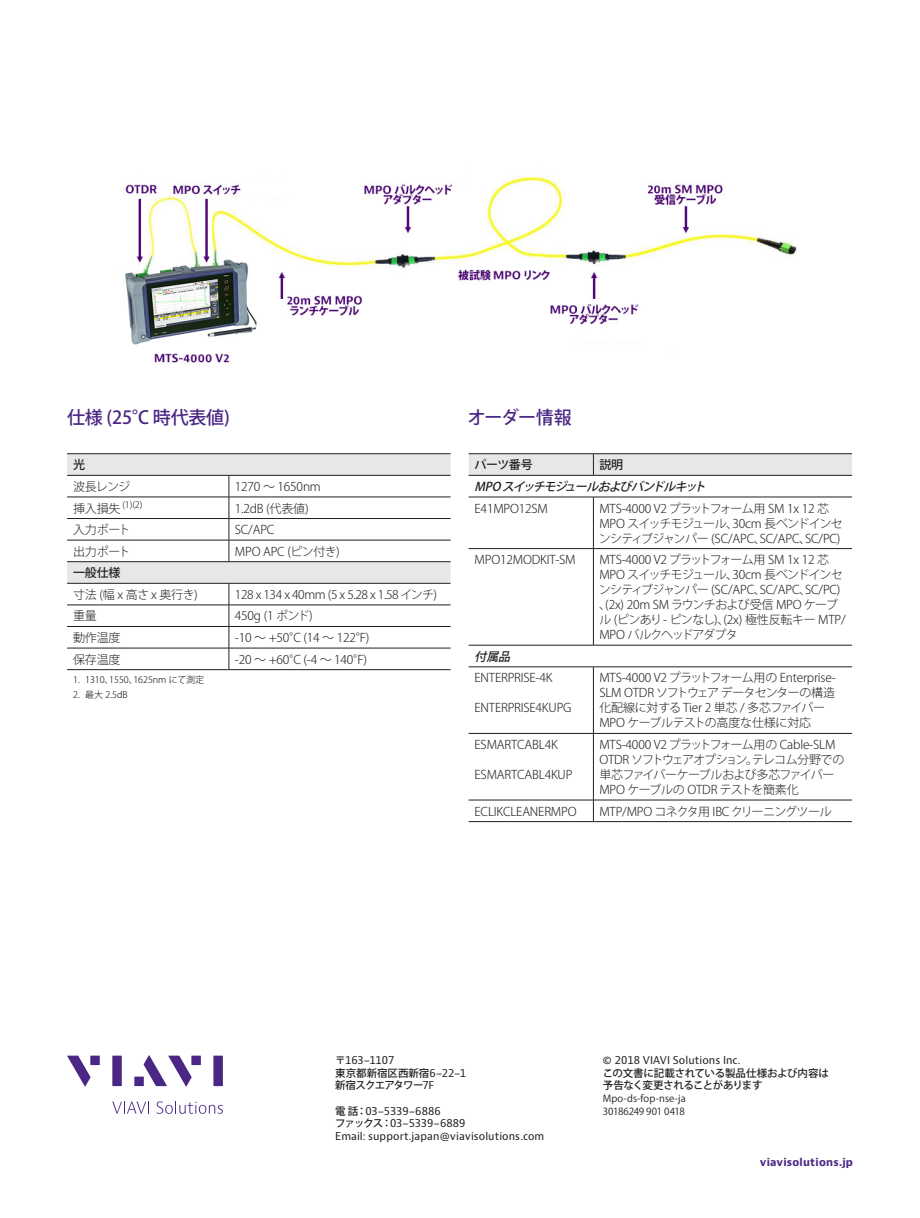
<style>
.page{position:relative;width:920px;height:1218px;background:#fff}
.page>*{position:absolute;margin:0;border:0;box-sizing:border-box;transform-origin:0 0}
.Header_12_16{font:500 18px "Koz Go Pro";letter-spacing:-.01em;color:#4a2785}
.Table_copy{font:300 12px/15px "Koz Go Pro";letter-spacing:-.015em;color:#231f20}
.Table_copy-2{font:300 12px/15px "Koz Go Pro";letter-spacing:-.035em;color:#231f20}
.Table_copy-3{font:300 12px/15px "Koz Go Pro";letter-spacing:-.04em;color:#231f20}
.Table_Subhead_1{font:italic 500 12px "Koz Go Pro";color:#231f20}
.Table_Header{font:500 12px "Koz Go Pro";letter-spacing:-.015em;color:#231f20}
.t1{font:10.5px/12.6px "Bernino Sans";letter-spacing:.005em;color:#231f20}
.t2{font:500 10.5px/12.6px "Koz Go Pro";letter-spacing:-.025em;color:#231f20}
.t3{font:700 10.5px "Bernino Sans";letter-spacing:.02em;color:#4a2785}
.t4{font:9.75px/12.6px "Koz Go Pro";color:#231f20}
.t5{font:300 9px "Koz Go Pro";color:#110a0c}
.Table_copy-4{font:300 9px "Koz Go Pro";color:#231f20}
.s1{font-size:12px}
.s2{font-family:"Koz Go Pro";font-weight:500}
.s3{font-family:"Bernino Sans";font-weight:400}
</style>
<div class="page">
<svg style="left:67px;top:1055px;width:24px;height:31px"></svg>
<div style="left:90px;top:1055px;width:10px;height:10px;background:#4a2785"></div>
<div style="left:112px;top:1055px;width:10px;height:31px;background:#4a2785"></div>
<div style="left:191px;top:1055px;width:10px;height:10px;background:#4a2785"></div>
<div style="left:213px;top:1055px;width:10px;height:31px;background:#4a2785"></div>
<svg style="left:144px;top:1055px;width:48px;height:31px"></svg>
<div style="left:134px;top:1076px;width:10px;height:10px;background:#4a2785"></div>
<svg style="left:112px;top:1101px;width:37px;height:12px"></svg>
<svg style="left:157px;top:1101px;width:66px;height:12px"></svg>
<svg style="left:67px;top:454px;width:384px;height:129px"></svg>
<svg style="left:229px;top:476px;width:1px;height:85px"></svg>
<svg style="left:229px;top:584px;width:1px;height:85px"></svg>
<hr style="left:67px;top:453px;width:162px;height:1px;background:#231f20">
<hr style="left:229px;top:453px;width:222px;height:1px;background:#231f20">
<hr style="left:67px;top:475px;width:162px;height:1px;background:#231f20">
<hr style="left:229px;top:475px;width:222px;height:1px;background:#231f20">
<hr style="left:67px;top:497px;width:162px;height:1px;background:#231f20">
<hr style="left:229px;top:497px;width:222px;height:1px;background:#231f20">
<hr style="left:67px;top:518px;width:162px;height:1px;background:#231f20">
<hr style="left:229px;top:518px;width:222px;height:1px;background:#231f20">
<hr style="left:67px;top:540px;width:162px;height:1px;background:#231f20">
<hr style="left:229px;top:540px;width:222px;height:1px;background:#231f20">
<hr style="left:67px;top:561px;width:162px;height:1px;background:#231f20">
<hr style="left:229px;top:561px;width:222px;height:1px;background:#231f20">
<hr style="left:67px;top:583px;width:162px;height:1px;background:#231f20">
<hr style="left:229px;top:583px;width:222px;height:1px;background:#231f20">
<hr style="left:67px;top:604px;width:162px;height:1px;background:#231f20">
<hr style="left:229px;top:604px;width:222px;height:1px;background:#231f20">
<hr style="left:67px;top:626px;width:162px;height:1px;background:#231f20">
<hr style="left:229px;top:626px;width:222px;height:1px;background:#231f20">
<hr style="left:67px;top:648px;width:162px;height:1px;background:#231f20">
<hr style="left:229px;top:648px;width:222px;height:1px;background:#231f20">
<hr style="left:67px;top:669px;width:162px;height:1px;background:#231f20">
<hr style="left:229px;top:669px;width:222px;height:1px;background:#231f20">
<svg style="left:469px;top:454px;width:383px;height:21px;background:#e1e2e4"></svg>
<hr style="left:593px;top:497px;width:1px;height:51px;background:#231f20">
<hr style="left:593px;top:549px;width:1px;height:96px;background:#231f20">
<hr style="left:593px;top:667px;width:1px;height:66px;background:#231f20">
<hr style="left:593px;top:733px;width:1px;height:67px;background:#231f20">
<svg style="left:593px;top:800px;width:1px;height:21px"></svg>
<hr style="left:469px;top:453px;width:124px;height:1px;background:#231f20">
<hr style="left:593px;top:453px;width:259px;height:1px;background:#231f20">
<hr style="left:469px;top:475px;width:124px;height:1px;background:#231f20">
<hr style="left:593px;top:475px;width:259px;height:1px;background:#231f20">
<hr style="left:469px;top:497px;width:124px;height:1px;background:#231f20">
<hr style="left:593px;top:497px;width:259px;height:1px;background:#231f20">
<hr style="left:469px;top:548px;width:124px;height:1px;background:#231f20">
<hr style="left:593px;top:548px;width:259px;height:1px;background:#231f20">
<hr style="left:469px;top:645px;width:124px;height:1px;background:#231f20">
<hr style="left:593px;top:645px;width:259px;height:1px;background:#231f20">
<hr style="left:469px;top:666px;width:124px;height:1px;background:#231f20">
<hr style="left:593px;top:666px;width:259px;height:1px;background:#231f20">
<hr style="left:469px;top:733px;width:124px;height:1px;background:#231f20">
<hr style="left:593px;top:733px;width:259px;height:1px;background:#231f20">
<hr style="left:469px;top:799px;width:124px;height:1px;background:#231f20">
<hr style="left:593px;top:799px;width:259px;height:1px;background:#231f20">
<hr style="left:469px;top:821px;width:124px;height:1px;background:#231f20">
<hr style="left:593px;top:821px;width:259px;height:1px;background:#231f20">
<img style="left:125px;top:176px;width:672px;height:187px">
<p class="Header_12_16" style="left:67px;top:405px;width:164px">仕様 (25°C 時代表値)</p>
<p class="Table_Header" style="left:73px;top:457px;width:13px">光</p>
<p class="Table_copy" style="left:73px;top:479px;width:59px">波長レンジ</p>
<p class="Table_copy" style="left:235px;top:479px;width:87px">1270 ～ 1650nm</p>
<p class="Table_copy-4" style="left:73px;top:499px;width:71px"><span class="s1">挿入損失</span> (1)(2)</p>
<p class="Table_copy" style="left:235px;top:501px;width:75px">1.2dB (代表値)</p>
<p class="Table_copy" style="left:73px;top:522px;width:59px">入力ポート</p>
<p class="Table_copy" style="left:235px;top:522px;width:41px">SC/APC</p>
<p class="Table_copy" style="left:73px;top:544px;width:59px">出力ポート</p>
<p class="Table_copy" style="left:235px;top:544px;width:106px">MPO APC (ピン付き)</p>
<p class="Table_Header" style="left:73px;top:565px;width:49px">一般仕様</p>
<p class="Table_copy" style="left:73px;top:587px;width:126px">寸法 (幅 x 高さ x 奥行き)</p>
<p class="Table_copy-2" style="left:235px;top:587px;width:204px">128 x 134 x 40mm (5 x 5.28 x 1.58 インチ)</p>
<p class="Table_copy" style="left:73px;top:608px;width:25px">重量</p>
<p class="Table_copy" style="left:235px;top:608px;width:79px">450g (1 ポンド)</p>
<p class="Table_copy" style="left:73px;top:630px;width:49px">動作温度</p>
<p class="Table_copy" style="left:235px;top:630px;width:136px">-10 ～ +50°C (14 ～ 122°F)</p>
<p class="Table_copy" style="left:73px;top:652px;width:49px">保存温度</p>
<p class="Table_copy" style="left:235px;top:652px;width:134px">-20 ～ +60°C (-4 ～ 140°F)</p>
<p class="t5" style="left:73px;top:673px;width:133px">1. 1310、1550、1625nm にて測定</p>
<p class="t5" style="left:73px;top:689px;width:56px">2. 最大 2.5dB</p>
<p class="Header_12_16" style="left:468px;top:405px;width:105px">オーダー情報</p>
<p class="Table_Header" style="left:475px;top:457px;width:60px">パーツ番号</p>
<p class="Table_Header" style="left:599px;top:457px;width:25px">説明</p>
<p class="Table_Subhead_1" style="left:475px;top:479px;width:236px">MPO スイッチモジュールおよびバンドルキット</p>
<p class="Table_copy" style="left:475px;top:501px;width:75px">E41MPO12SM</p>
<p class="Table_copy-2" style="left:599px;top:501px;width:245px">MTS-4000 V2 プラットフォーム用 SM 1x 12 芯<br>MPO スイッチモジュール、30cm 長ベンドインセンシティブジャンパー (SC/APC、SC/APC、SC/PC)</p>
<p class="Table_copy" style="left:475px;top:552px;width:103px">MPO12MODKIT-SM</p>
<p class="Table_copy-2" style="left:599px;top:552px;width:248px">MTS-4000 V2 プラットフォーム用 SM 1x 12 芯<br>MPO スイッチモジュール、30cm 長ベンドインセンシティブジャンパー (SC/APC、SC/APC、SC/PC)、(2x) 20m SM ラウンチおよび受信 MPO ケーブル (ピンあり - ピンなし)、(2x) 極性反転キー MTP/<br>MPO バルクヘッドアダプタ</p>
<p class="Table_Subhead_1" style="left:475px;top:648px;width:41px">付属品</p>
<p class="Table_copy" style="left:475px;top:670px;width:80px">ENTERPRISE-4K</p>
<p class="Table_copy" style="left:475px;top:700px;width:98px">ENTERPRISE4KUPG</p>
<p class="Table_copy" style="left:599px;top:670px;width:238px">MTS-4000 V2 プラットフォーム用の Enterprise-<br>SLM OTDR ソフトウェア データセンターの構造化配線に対する Tier 2 単芯 / 多芯ファイバー<br>MPO ケーブルテストの高度な仕様に対応</p>
<p class="Table_copy" style="left:475px;top:737px;width:85px">ESMARTCABL4K</p>
<p class="Table_copy" style="left:475px;top:767px;width:99px">ESMARTCABL4KUP</p>
<p class="Table_copy-3" style="left:599px;top:737px;width:246px">MTS-4000 V2 プラットフォーム用の Cable-SLM<br>OTDR ソフトウェアオプション。テレコム分野での単芯ファイバーケーブルおよび多芯ファイバー<br>MPO ケーブルの OTDR テストを簡素化</p>
<p class="Table_copy" style="left:475px;top:803px;width:104px">ECLIKCLEANERMPO</p>
<p class="Table_copy-2" style="left:599px;top:803px;width:234px">MTP/MPO コネクタ用 IBC クリーニングツール</p>
<p class="t1" style="left:335px;top:1054px;width:61px"><span class="s2">〒</span>163-1107</p>
<p class="t2" style="left:335px;top:1067px;width:132px">東京都新宿区西新宿<span class="s3">6-22-1</span>新宿スクエアタワー<span class="s3">7F</span></p>
<p class="t1" style="left:335px;top:1104px;width:211px"><span class="s2">電 話：</span>03-5339-6886<br><span class="s2">ファックス：</span>03-5339-6889<br>Email: support.japan@viavisolutions.com</p>
<p class="t1" style="left:603px;top:1054px;width:139px">© 2018 VIAVI Solutions Inc.</p>
<p class="t2" style="left:603px;top:1067px;width:228px">この文書に記載されている製品仕様および内容は予告なく変更されることがあります</p>
<p class="t4" style="left:603px;top:1092px;width:84px">Mpo-ds-fop-nse-ja<br>30186249 901 0418</p>
<p class="t3" style="left:760px;top:1155px;width:95px">viavisolutions.jp</p>
</div>
